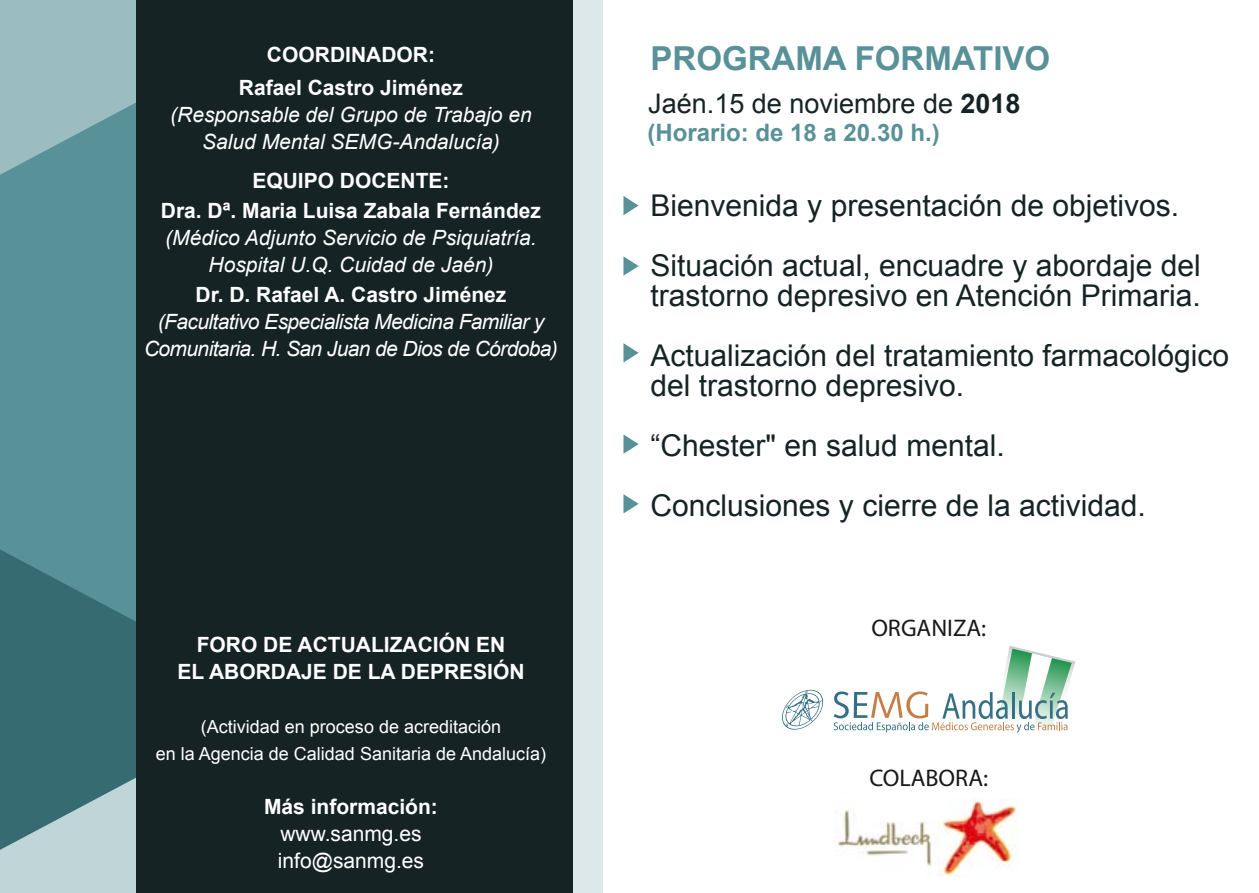
<style>
.page{position:relative;width:1259px;height:893px;background:#fff}
.page>*{position:absolute;margin:0;border:0;box-sizing:border-box;transform-origin:0 0}
.t1{font:700 33px "Arial";color:#599198}
.t2{font:30px/60px "Arial";color:#162325}
.t3{font:27px "Arial";color:#162325}
.t4{font:700 24px "Arial";color:#599198}
.t5{font:24px "Myriad Pro";letter-spacing:-.005em;color:#1a171b}
.t6{font:700 21px/33px "Arial";color:#fff;text-align:center}
.t7{font:italic 21px/27px "Arial";color:#fff;text-align:center}
.t8{font:italic 21px/27px "Arial";letter-spacing:-.03em;color:#fff;text-align:center}
.t9{font:21px/27px "Arial";color:#fff}
.t10{font:18px/27px "Arial";color:#fff;text-align:center}
.s1{font-weight:700}
</style>
<div class="page">
<div style="left:167px;top:0;width:436px;height:893px;background:#dde8ea"></div>
<div style="left:0;top:0;width:137px;height:71px;background:#9bbdc1"></div>
<svg style="left:0;top:71px;width:137px;height:474px;fill:#599198"></svg>
<svg style="left:0;top:545px;width:137px;height:201px;fill:#366b72"></svg>
<svg style="left:0;top:746px;width:137px;height:147px"></svg>
<div style="left:137px;top:0;width:436px;height:893px;background:#162325"></div>
<svg style="left:782px;top:690px;width:41px;height:40px"></svg>
<svg style="left:833px;top:646px;width:242px;height:87px"></svg>
<img style="left:834px;top:799px;width:183px;height:77px">
<svg style="left:623px;top:196px;width:15px;height:19px"></svg>
<svg style="left:623px;top:256px;width:15px;height:20px"></svg>
<svg style="left:623px;top:343px;width:15px;height:19px"></svg>
<svg style="left:623px;top:434px;width:15px;height:20px"></svg>
<svg style="left:623px;top:494px;width:15px;height:19px"></svg>
<p class="t6" style="left:239px;top:38px;width:226px">COORDINADOR:<br>Rafael Castro Jiménez</p>
<p class="t7" style="left:170px;top:101px;width:363px">(Responsable del Grupo de Trabajo en<br>Salud Mental SEMG-Andalucía)</p>
<p class="t6" style="left:161px;top:166px;width:382px;line-height:30px">EQUIPO DOCENTE:<br>Dra. Dª. Maria Luisa Zabala Fernández</p>
<p class="t7" style="left:165px;top:224px;width:373px">(Médico Adjunto Servicio de Psiquiatría.<br>Hospital U.Q. Cuidad de Jaén)</p>
<p class="t6" style="left:196px;top:278px;width:312px">Dr. D. Rafael A. Castro Jiménez</p>
<p class="t8" style="left:144px;top:308px;width:415px">(Facultativo Especialista Medicina Familiar y<br>Comunitaria. H. San Juan de Dios de Córdoba)</p>
<p class="t6" style="left:177px;top:632px;width:348px;line-height:27px">FORO DE ACTUALIZACIÓN EN<br>EL ABORDAJE DE LA DEPRESIÓN</p>
<p class="t10" style="left:156px;top:713px;width:392px">(Actividad en proceso de acreditación<br>en la Agencia de Calidad Sanitaria de Andalucía)</p>
<p class="t6" style="left:264px;top:791px;width:175px">Más información:</p>
<p class="t9" style="left:278px;top:820px;width:148px">www.sanmg.es info@sanmg.es</p>
<p class="t1" style="left:650px;top:37px;width:401px">PROGRAMA FORMATIVO</p>
<p class="t3" style="left:648px;top:86px;width:374px">Jaén.15 de noviembre de <span class="s1">2018</span></p>
<p class="t4" style="left:647px;top:117px;width:294px">(Horario: de 18 a 20.30 h.)</p>
<p class="t2" style="left:650px;top:176px;width:552px">Bienvenida y presentación de objetivos.<br>Situación actual, encuadre y abordaje del</p>
<p class="t2" style="left:650px;top:266px;width:580px">trastorno depresivo en Atención Primaria.<br>Actualización del tratamiento farmacológico</p>
<p class="t2" style="left:650px;top:356px;width:497px">del trastorno depresivo.<br>“Chester" en salud mental.<br>Conclusiones y cierre de la actividad.</p>
<p class="t5" style="left:871px;top:613px;width:116px">ORGANIZA:</p>
<p class="t5" style="left:869px;top:763px;width:120px">COLABORA:</p>
</div>
